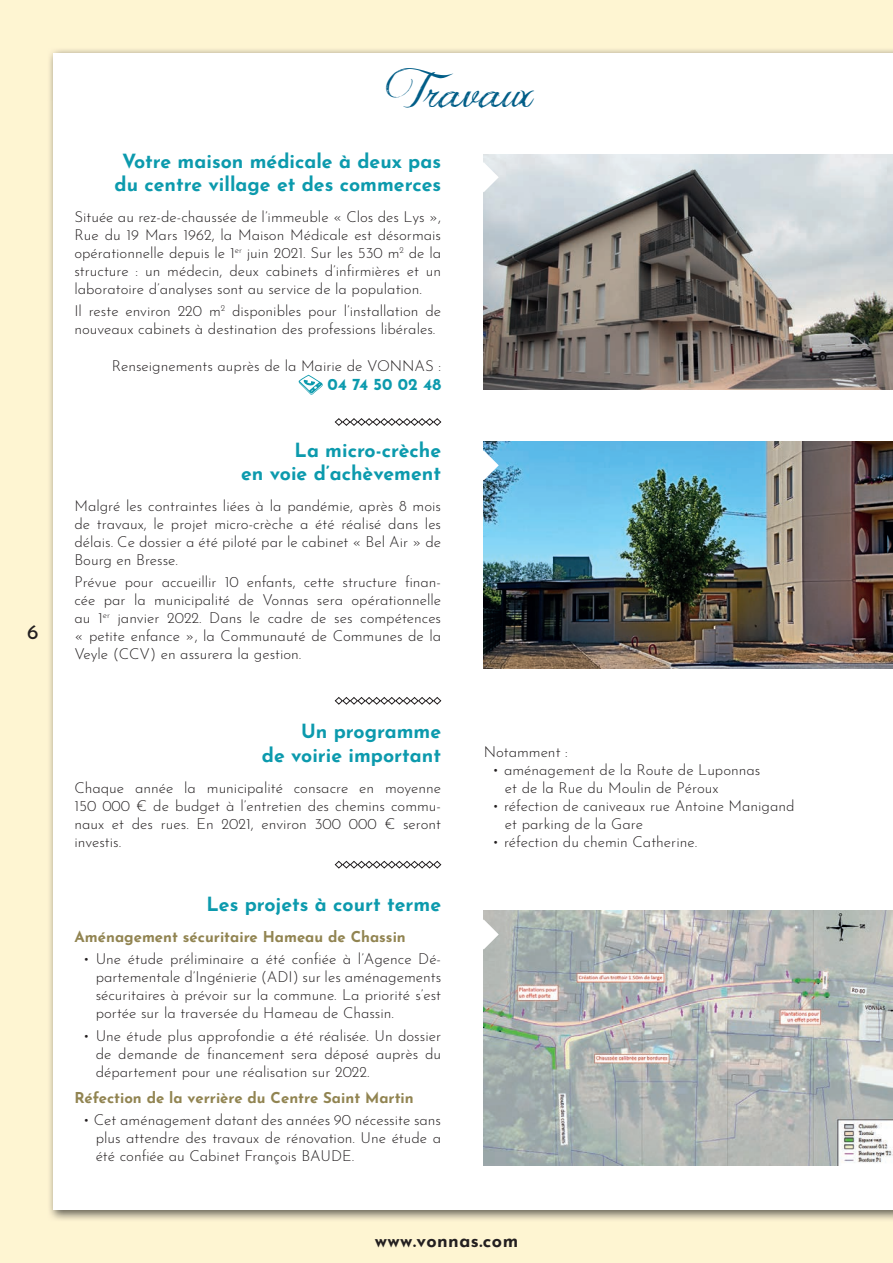
<style>
.page{position:relative;width:893px;height:1263px;background:#fef5d2}
.page>*{position:absolute;margin:0;border:0;box-sizing:border-box;transform-origin:0 0}
.t1{font:45px "Jellyka Delicious Cake";color:#005d87}
.t2{font:21px "Josefin Sans";color:#231f20}
.t3{font:700 19.5px/23.4px "Josefin Sans";color:#0c9aad;text-align:right}
.t4{font:700 18px "Josefin Sans";letter-spacing:.025em;color:#231f20}
.t5{font:700 16.5px "Josefin Sans";color:#0c9aad}
.t6{font:300 15px/18px "Josefin Sans";color:#231f20;text-align:justify}
.t7{font:700 15px "Josefin Sans";color:#918451}
</style>
<div class="page">
<img style="left:49px;top:49px;width:844px;height:51px">
<img style="left:49px;top:100px;width:51px;height:1120px">
<div style="left:53px;top:53px;width:840px;height:1157px;background:#fff"></div>
<svg style="left:299px;top:375px;width:24px;height:20px"></svg>
<img style="left:484px;top:154px;width:409px;height:235px">
<img style="left:484px;top:441px;width:409px;height:227px">
<img style="left:484px;top:910px;width:409px;height:255px">
<svg style="left:483px;top:162px;width:16px;height:30px"></svg>
<svg style="left:483px;top:450px;width:16px;height:30px"></svg>
<svg style="left:483px;top:919px;width:16px;height:30px"></svg>
<svg style="left:334px;top:418px;width:108px;height:8px"></svg>
<svg style="left:334px;top:697px;width:108px;height:8px"></svg>
<svg style="left:334px;top:860px;width:108px;height:9px"></svg>
<h2 class="t2" style="left:27px;top:614px;width:13px">6</h2>
<h1 class="t1" style="left:391px;top:62px;width:144px">Travaux</h1>
<h3 class="t3" style="left:115px;top:146px;width:328px;text-align:center">Votre maison médicale à deux pas du centre village et des commerces</h3>
<p class="t6" style="left:74px;top:206px;width:368px">Située au rez-de-chaussée de l’immeuble « Clos des Lys », Rue du 19 Mars 1962, la Maison Médicale est désormais opérationnelle depuis le 1<sup>er</sup> juin 2021. Sur les 530 m<sup>2</sup> de la structure : un médecin, deux cabinets d’infirmières et un laboratoire d’analyses sont au service de la population.</p>
<p class="t6" style="left:74px;top:300px;width:368px">Il reste environ 220 m<sup>2</sup> disponibles pour l’installation de nouveaux cabinets à destination des professions libérales.</p>
<p class="t6" style="left:112px;top:355px;width:331px">Renseignements auprès de la Mairie de VONNAS :</p>
<p class="t5" style="left:327px;top:370px;width:115px">04 74 50 02 48</p>
<h3 class="t3" style="left:241px;top:435px;width:202px">La micro-crèche<br>en voie d’achèvement</h3>
<p class="t6" style="left:74px;top:495px;width:368px">Malgré les contraintes liées à la pandémie, après 8 mois de travaux, le projet micro-crèche a été réalisé dans les délais. Ce dossier a été piloté par le cabinet « Bel Air » de Bourg en Bresse.</p>
<p class="t6" style="left:74px;top:571px;width:368px">Prévue pour accueillir 10 enfants, cette structure finan&shy;cée par la municipalité de Vonnas sera opérationnelle au 1<sup>er</sup> janvier 2022. Dans le cadre de ses compétences « petite enfance », la Communauté de Communes de la Veyle (CCV) en assurera la gestion.</p>
<h3 class="t3" style="left:262px;top:717px;width:181px">Un programme<br>de voirie important</h3>
<p class="t6" style="left:74px;top:777px;width:368px">Chaque année la municipalité consacre en moyenne 150 000 € de budget à l’entretien des chemins commu&shy;naux et des rues. En 2021, environ 300 000 € seront investis.</p>
<h3 class="t3" style="left:206px;top:890px;width:236px">Les projets à court terme</h3>
<p class="t7" style="left:74px;top:923px;width:333px">Aménagement sécuritaire Hameau de Chassin</p>
<p class="t6" style="left:96px;top:949px;width:347px;text-indent:-13px">• Une étude préliminaire a été confiée à l’Agence Dé&shy;partementale d’Ingénierie (ADI) sur les aménagements sécuritaires à prévoir sur la commune. La priorité s’est portée sur la traversée du Hameau de Chassin.</p>
<p class="t6" style="left:96px;top:1025px;width:347px;text-indent:-13px">• Une étude plus approfondie a été réalisée. Un dossier de demande de financement sera déposé auprès du département pour une réalisation sur 2022.</p>
<p class="t7" style="left:74px;top:1084px;width:341px">Réfection de la verrière du Centre Saint Martin</p>
<p class="t6" style="left:96px;top:1110px;width:347px;text-indent:-13px">• Cet aménagement datant des années 90 nécessite sans plus attendre des travaux de rénovation. Une étude a été confiée au Cabinet François BAUDE.</p>
<p class="t6" style="left:484px;top:741px;width:86px">Notamment :</p>
<p class="t6" style="left:505px;top:759px;width:257px;text-indent:-13px">• aménagement de la Route de Luponnas et de la Rue du Moulin de Péroux</p>
<p class="t6" style="left:505px;top:795px;width:291px;text-indent:-13px">• réfection de caniveaux rue Antoine Manigand et parking de la Gare</p>
<p class="t6" style="left:492px;top:831px;width:206px">• réfection du chemin Catherine.</p>
<p class="t4" style="left:375px;top:1224px;width:145px">www.vonnas.com</p>
</div>
